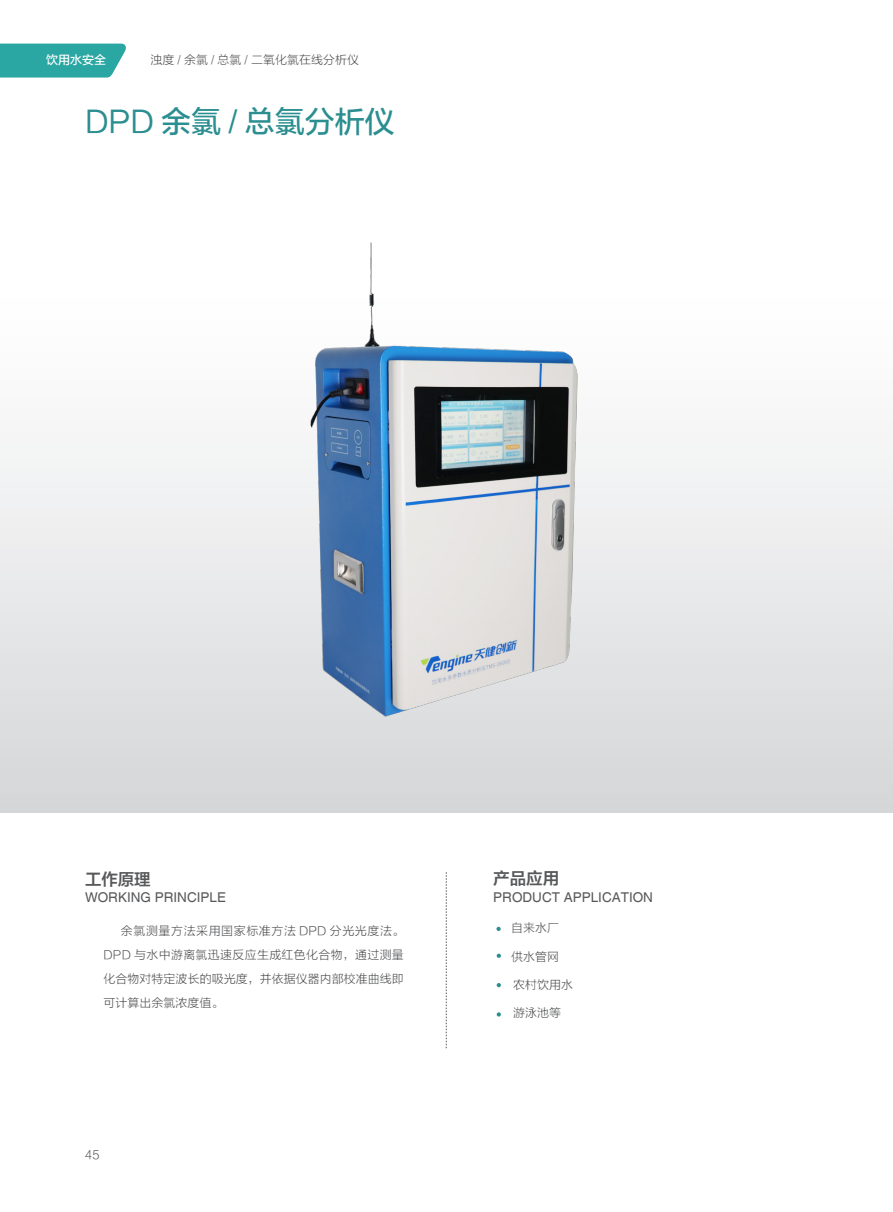
<style>
.page{position:relative;width:893px;height:1212px;background:#fff}
.page>*{position:absolute;margin:0;border:0;box-sizing:border-box;transform-origin:0 0}
.t1{font:30px "FZLTZHUNHK GBK1 0";color:#2b8e90}
.t2{font:16.5px "FZLTZCHK GBK1 0";letter-spacing:-.005em;color:#57585a}
.t3{font:13.5px "Helvetica";color:#57585a}
.内文{font:12px/24px "FZLTXHK";color:#57585a;text-align:justify}
.t4{font:12px "FZLTZHUNHK GBK1 0";color:#fff}
</style>
<div class="page">
<div style="left:0;top:0;width:893px;height:812px;background:linear-gradient(to bottom,#fff,#dcdddf)"></div>
<svg style="left:496px;top:927px;width:5px;height:4px"></svg>
<svg style="left:497px;top:954px;width:4px;height:4px"></svg>
<svg style="left:497px;top:983px;width:4px;height:4px"></svg>
<svg style="left:497px;top:1012px;width:4px;height:4px"></svg>
<svg style="left:446px;top:872px;width:1px;height:176px"></svg>
<img style="left:249px;top:202px;width:355px;height:559px">
<svg style="left:0;top:44px;width:127px;height:34px;background:#39ada9"></svg>
<p class="t4" style="left:46px;top:53px;width:62px">饮用水安全</p>
<p class="内文" style="left:150px;top:48px;width:210px">浊度 / 余氯 / 总氯 / 二氧化氯在线分析仪</p>
<p class="t1" style="left:85px;top:105px;width:311px">DPD 余氯 / 总氯分析仪</p>
<p class="t2" style="left:493px;top:869px;width:67px">产品应用</p>
<p class="t3" style="left:493px;top:890px;width:161px">PRODUCT APPLICATION</p>
<p class="t2" style="left:85px;top:870px;width:67px">工作原理</p>
<p class="t3" style="left:85px;top:889px;width:143px">WORKING PRINCIPLE</p>
<p class="内文" style="left:104px;top:919px;width:302px;text-indent:17px">余氯测量方法采用国家标准方法 DPD 分光光度法。DPD 与水中游离氯迅速反应生成红色化合物，通过测量化合物对特定波长的吸光度，并依据仪器内部校准曲线即可计算出余氯浓度值。</p>
<p class="内文" style="left:511px;top:916px;width:49px">自来水厂</p>
<p class="内文" style="left:511px;top:945px;width:49px">供水管网</p>
<p class="内文" style="left:513px;top:973px;width:61px">农村饮用水</p>
<p class="内文" style="left:513px;top:1001px;width:49px">游泳池等</p>
<p class="内文" style="left:85px;top:1143px;width:16px">45</p>
</div>
